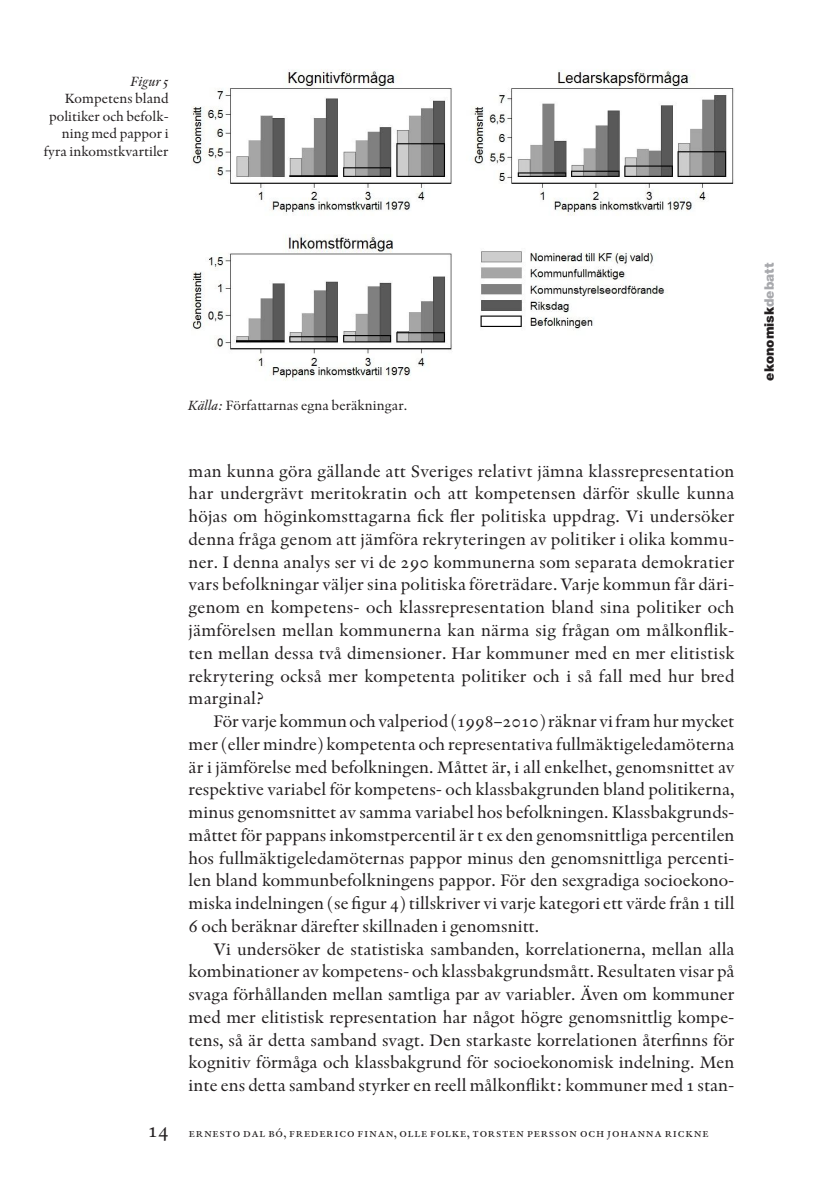
<style>
.page{position:relative;width:819px;height:1201px;background:#fff}
.page>*{position:absolute;margin:0;border:0;box-sizing:border-box;transform-origin:0 0}
.Artikel_bröd_indrag{font:17.5px/22.8px "Indigo Os F";color:#231f20;text-align:justify}
.Artikel_Marginaltext{font:14px/17.5px "Indigo Os F";color:#231f20;text-align:right}
.Artikel_Källa{font:14px "Indigo Os F";color:#231f20}
.Artikel_Marginaltext-2{font:italic 14px "Indigo Os F";color:#231f20}
.t1{font:900 13.12px "Helvetica Neue";color:#231f20}
.t2{font:12.25px "Indigo SC";color:#231f20}
.s1{font-style:italic}
.s2{font-size:21px}
.s3{color:#a8a9ad}
</style>
<div class="page">
<img style="left:191px;top:69px;width:543px;height:312px">
<p class="Artikel_Marginaltext-2" style="left:131px;top:73px;width:40px">Figur 5</p>
<p class="Artikel_Marginaltext" style="left:44px;top:90px;width:126px">Kompetens bland politiker och befolk&shy;ning med pappor i fyra inkomstkvartiler</p>
<p class="Artikel_Källa" style="left:189px;top:397px;width:220px"><span class="s1">Källa:</span> Författarnas egna beräkningar.</p>
<p class="Artikel_bröd_indrag" style="left:189px;top:459px;width:547px">man kunna göra gällande att Sveriges relativt jämna klassrepresentation har undergrävt meritokratin och att kompetensen därför skulle kunna höjas om höginkomsttagarna fick fler politiska uppdrag. Vi undersöker denna fråga genom att jämföra rekryteringen av politiker i olika kommu&shy;ner. I denna analys ser vi de 290 kommunerna som separata demokratier vars befolkningar väljer sina politiska företrädare. Varje kommun får däri&shy;genom en kompetens- och klassrepresentation bland sina politiker och jämförelsen mellan kommunerna kan närma sig frågan om målkonflik&shy;ten mellan dessa två dimensioner. Har kommuner med en mer elitistisk rekrytering också mer kompetenta politiker och i så fall med hur bred marginal?</p>
<p class="Artikel_bröd_indrag" style="left:189px;top:710px;width:547px;text-indent:25px">För varje kommun och valperiod (1998–2010) räknar vi fram hur mycket mer (eller mindre) kompetenta och representativa fullmäktigeledamöterna är i jämförelse med befolkningen. Måttet är, i all enkelhet, genomsnittet av respektive variabel för kompetens- och klassbakgrunden bland politikerna, minus genomsnittet av samma variabel hos befolkningen. Klassbakgrunds&shy;måttet för pappans inkomstpercentil är t ex den genomsnittliga percentilen hos fullmäktigeledamöternas pappor minus den genomsnittliga percenti&shy;len bland kommunbefolkningens pappor. För den sexgradiga socioekono&shy;miska indelningen (se figur 4) tillskriver vi varje kategori ett värde från 1 till 6 och beräknar därefter skillnaden i genomsnitt.</p>
<p class="Artikel_bröd_indrag" style="left:189px;top:937px;width:547px;text-indent:25px">Vi undersöker de statistiska sambanden, korrelationerna, mellan alla kombinationer av kompetens- och klassbakgrundsmått. Resultaten visar på svaga förhållanden mellan samtliga par av variabler. Även om kommuner med mer elitistisk representation har något högre genomsnittlig kompe&shy;tens, så är detta samband svagt. Den starkaste korrelationen återfinns för kognitiv förmåga och klassbakgrund för socioekonomisk indelning. Men inte ens detta samband styrker en reell målkonflikt: kommuner med 1 stan-</p>
<p class="t2" style="left:148px;top:1125px;width:562px"><span class="s2">14</span> ernesto dal bó, frederico finan, olle folke, torsten persson och johanna rickne</p>
<p class="t1" style="left:761px;top:381px;width:119px;rotate:-90deg">ekonomisk<span class="s3">debatt</span></p>
</div>
